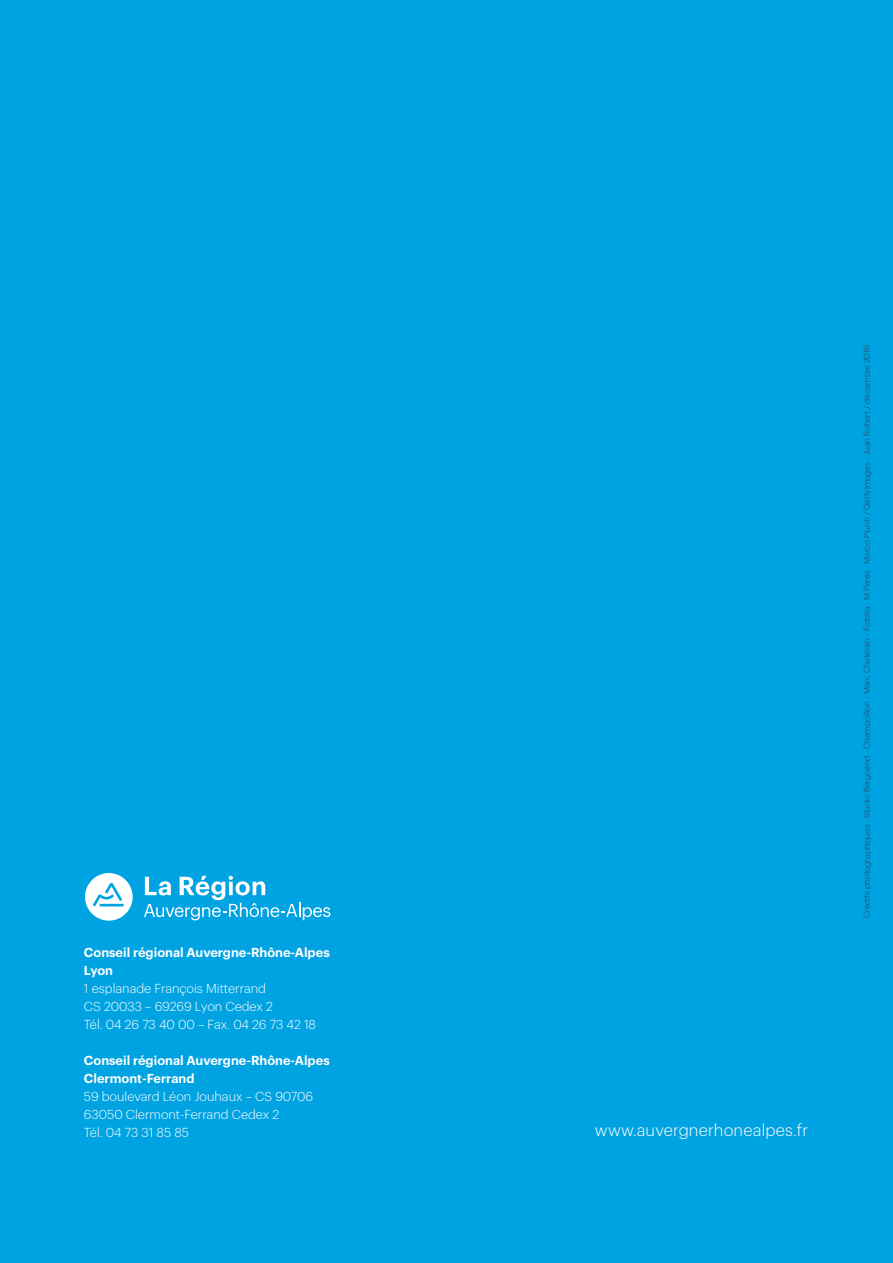
<style>
.page{position:relative;width:893px;height:1263px;background:#00a3e1}
.page>*{position:absolute;margin:0;border:0;box-sizing:border-box;transform-origin:0 0}
.t1{font:300 16.5px "Graphik";letter-spacing:.01em;color:#fff}
.t2{font:300 12.75px/18px "Graphik";color:#fff}
.t3{font:600 12.75px/18px "Graphik";color:#fff}
.t4{font:300 8.25px "Graphik";color:#2c3a4a}
</style>
<div class="page">
<svg style="left:144px;top:876px;width:186px;height:44px"></svg>
<svg style="left:85px;top:873px;width:48px;height:48px"></svg>
<p class="t3" style="left:84px;top:942px;width:247px">Conseil régional Auvergne-Rhône-Alpes<br>Lyon</p>
<p class="t2" style="left:84px;top:978px;width:234px">1 esplanade François Mitterrand<br>CS 20033 – 69269 Lyon Cedex 2<br>Tél. 04 26 73 40 00 – Fax. 04 26 73 42 18</p>
<p class="t3" style="left:84px;top:1050px;width:247px">Conseil régional Auvergne-Rhône-Alpes<br>Clermont-Ferrand</p>
<p class="t2" style="left:84px;top:1086px;width:231px">59 boulevard Léon Jouhaux – CS 90706<br>63050 Clermont-Ferrand Cedex 2<br>Tél. 04 73 31 85 85</p>
<p class="t4" style="left:861px;top:918px;width:574px;rotate:-90deg">Crédits photographiques : Studio Bergoënd - Champollion - Marc Chatelain - Fotolia - M Peres - Marco Piunti / GettyImages - Juan Robert / décembre 2016</p>
<p class="t1" style="left:595px;top:1118px;width:215px">www.auvergnerhonealpes.fr</p>
</div>
